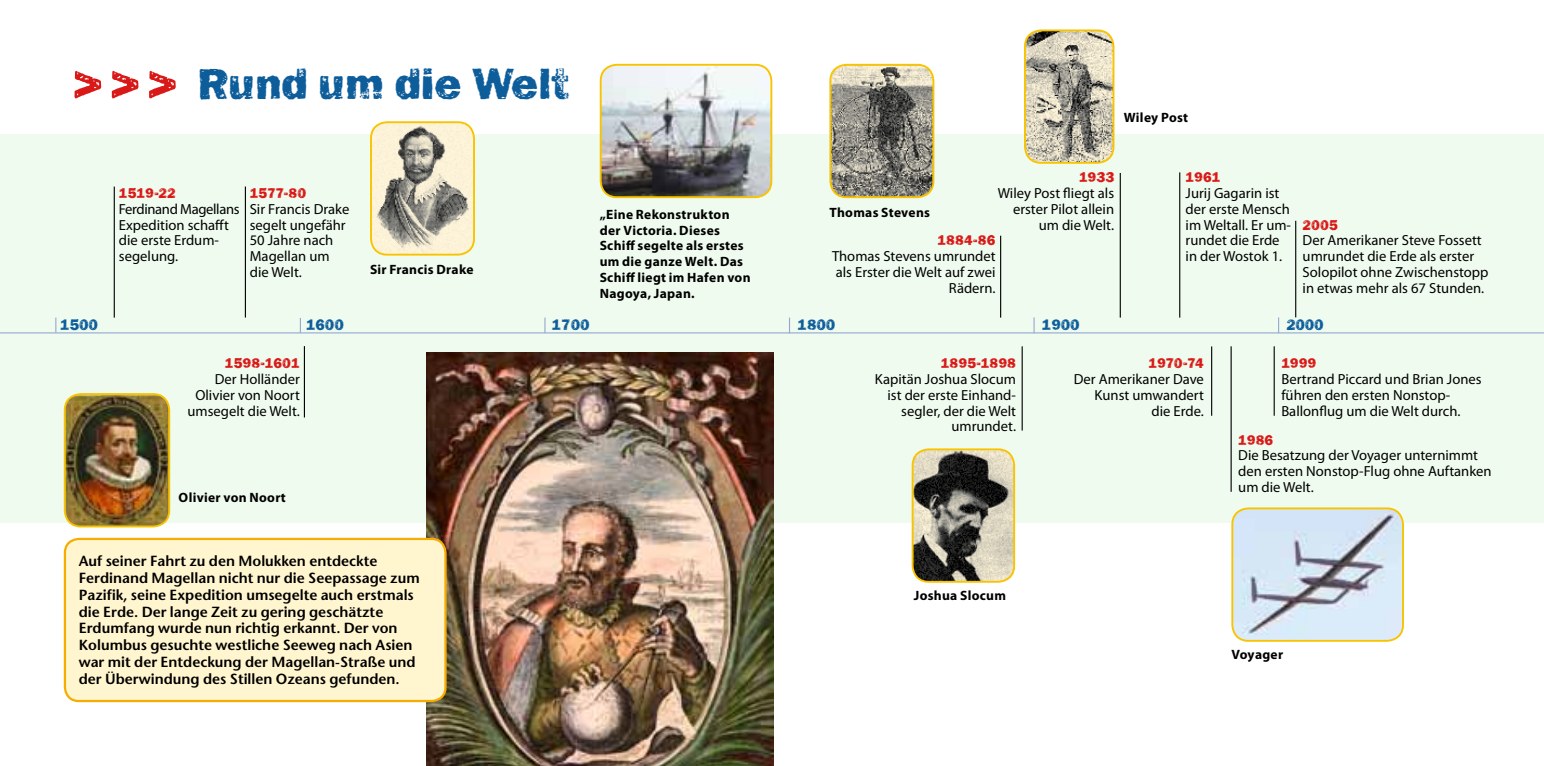
<style>
.page{position:relative;width:1544px;height:766px;background:#fff}
.page>*{position:absolute;margin:0;border:0;box-sizing:border-box;transform-origin:0 0}
.t1{font:54px "Frankie";color:#d91918}
.t2{font:45px "Frankie";color:#0d5d9b}
.t3{font:15.75px "Frankie";color:#0d5d9b}
.t4{font:14.62px/15.8px "Myriad Pro";color:#000}
.t5{font:600 14.62px/16.9px "Stone Sans Std";color:#000}
.t6{font:14.62px "Frankie";letter-spacing:.005em;color:#d91918}
.t7{font:700 13.5px/15.8px "Myriad Pro";letter-spacing:.02em;color:#000}
</style>
<div class="page">
<div style="left:0;top:134px;width:1543px;height:389px;background:#effbee"></div>
<hr style="left:0;top:332px;width:1543px;height:1px;background:#96a8d1">
<svg style="left:55px;top:317px;width:1px;height:15px"></svg>
<svg style="left:300px;top:318px;width:1px;height:14px"></svg>
<svg style="left:544px;top:317px;width:1px;height:16px"></svg>
<svg style="left:789px;top:317px;width:1px;height:15px"></svg>
<svg style="left:1033px;top:317px;width:1px;height:16px"></svg>
<svg style="left:1278px;top:317px;width:1px;height:15px"></svg>
<hr style="left:114px;top:186px;width:1px;height:131px;background:#000">
<hr style="left:245px;top:186px;width:1px;height:131px;background:#000">
<hr style="left:304px;top:346px;width:1px;height:71px;background:#000">
<hr style="left:1000px;top:236px;width:1px;height:81px;background:#000">
<hr style="left:1021px;top:346px;width:1px;height:84px;background:#000">
<hr style="left:1119px;top:173px;width:1px;height:144px;background:#000">
<hr style="left:1179px;top:172px;width:1px;height:145px;background:#000">
<hr style="left:1211px;top:346px;width:1px;height:69px;background:#000">
<hr style="left:1230px;top:346px;width:1px;height:145px;background:#000">
<hr style="left:1273px;top:346px;width:1px;height:69px;background:#000">
<hr style="left:1295px;top:221px;width:1px;height:96px;background:#000">
<img style="left:426px;top:352px;width:347px;height:413px">
<img style="left:601px;top:65px;width:170px;height:132px">
<div style="left:600px;top:64px;width:172px;height:134px;border:2px solid #f8c400;border-radius:16px"></div>
<img style="left:65px;top:394px;width:104px;height:132px">
<div style="left:64px;top:393px;width:106px;height:134px;border:2px solid #f8c400;border-radius:16px"></div>
<img style="left:371px;top:124px;width:103px;height:130px">
<div style="left:370px;top:121px;width:105px;height:134px;border:2px solid #f8c400;border-radius:16px"></div>
<div style="left:65px;top:538px;width:380px;height:162px;background:#fff5cf;border-radius:14px"></div>
<div style="left:64px;top:537px;width:382px;height:165px;border:2px solid #f7ad00;border-radius:14px"></div>
<img style="left:1027px;top:32px;width:86px;height:129px">
<div style="left:1024px;top:29px;width:90px;height:135px;border:2px solid #f8c400;border-radius:16px"></div>
<img style="left:914px;top:451px;width:100px;height:130px">
<div style="left:911px;top:448px;width:104px;height:134px;border:2px solid #f8c400;border-radius:16px"></div>
<img style="left:1234px;top:508px;width:169px;height:132px">
<div style="left:1231px;top:507px;width:172px;height:134px;border:2px solid #f8c400;border-radius:16px"></div>
<img style="left:832px;top:65px;width:101px;height:132px">
<div style="left:829px;top:64px;width:105px;height:134px;border:2px solid #f8c400;border-radius:16px"></div>
<h1 class="t1" style="left:72px;top:49px;width:108px">&gt;&gt;&gt;</h1>
<h2 class="t2" style="left:198px;top:57px;width:373px">Rund um die Welt</h2>
<p class="t6" style="left:119px;top:184px;width:58px">1519-22</p>
<p class="t4" style="left:119px;top:201px;width:122px">Ferdinand Magellans<br>Expedition schafft die erste Erdum&shy;segelung.</p>
<p class="t6" style="left:250px;top:184px;width:58px">1577-80</p>
<p class="t4" style="left:250px;top:201px;width:101px">Sir Francis Drake segelt ungefähr<br>50 Jahre nach<br>Magellan um die Welt.</p>
<p class="t7" style="left:370px;top:261px;width:105px">Sir Francis Drake</p>
<p class="t7" style="left:600px;top:206px;width:152px">„Eine Rekonstrukton der Victoria. Dieses<br>Schiff segelte als erstes um die ganze Welt. Das<br>Schiff liegt im Hafen von<br>Nagoya, Japan.</p>
<p class="t7" style="left:1123px;top:109px;width:66px">Wiley Post</p>
<p class="t7" style="left:829px;top:204px;width:102px">Thomas Stevens</p>
<p class="t6" style="left:1079px;top:169px;width:37px">1933</p>
<p class="t4" style="left:997px;top:185px;width:118px;text-align:right">Wiley Post fliegt als erster Pilot allein um die Welt.</p>
<p class="t6" style="left:937px;top:232px;width:60px">1884-86</p>
<p class="t4" style="left:832px;top:248px;width:165px;text-align:right">Thomas Stevens umrundet als Erster die Welt auf zwei<br>Rädern.</p>
<p class="t6" style="left:1185px;top:168px;width:37px">1961</p>
<p class="t4" style="left:1185px;top:185px;width:107px">Jurij Gagarin ist der erste Mensch im Weltall. Er um&shy;rundet die Erde in der Wostok 1.</p>
<p class="t6" style="left:1302px;top:216px;width:37px">2005</p>
<p class="t4" style="left:1302px;top:232px;width:187px">Der Amerikaner Steve Fossett umrundet die Erde als erster<br>Solopilot ohne Zwischenstopp in etwas mehr als 67 Stunden.</p>
<p class="t3" style="left:60px;top:315px;width:39px">1500</p>
<p class="t3" style="left:306px;top:315px;width:39px">1600</p>
<p class="t3" style="left:552px;top:315px;width:39px">1700</p>
<p class="t3" style="left:797px;top:315px;width:39px">1800</p>
<p class="t3" style="left:1042px;top:315px;width:39px">1900</p>
<p class="t3" style="left:1286px;top:315px;width:39px">2000</p>
<p class="t6" style="left:225px;top:354px;width:76px">1598-1601</p>
<p class="t4" style="left:187px;top:371px;width:114px;text-align:right">Der Holländer<br>Olivier von Noort umsegelt die Welt.</p>
<p class="t7" style="left:179px;top:488px;width:109px">Olivier von Noort</p>
<p class="t5" style="left:79px;top:552px;width:342px">Auf seiner Fahrt zu den Molukken entdeckte Ferdinand Magellan nicht nur die Seepassage zum Pazifik, seine Expedition umsegelte auch erstmals die Erde. Der lange Zeit zu gering geschätzte Erdumfang wurde nun richtig erkannt. Der von Kolumbus gesuchte westliche Seeweg nach Asien war mit der Entdeckung der Magellan-Straße und der Überwindung des Stillen Ozeans gefunden.</p>
<p class="t6" style="left:941px;top:354px;width:77px">1895-1898</p>
<p class="t4" style="left:875px;top:371px;width:143px;text-align:right">Kapitän Joshua Slocum ist der erste Einhand&shy;segler, der die Welt umrundet.</p>
<p class="t7" style="left:914px;top:586px;width:94px">Joshua Slocum</p>
<p class="t6" style="left:1148px;top:354px;width:57px">1970-74</p>
<p class="t4" style="left:1073px;top:371px;width:132px;text-align:right">Der Amerikaner Dave<br>Kunst umwandert die Erde.</p>
<p class="t6" style="left:1281px;top:354px;width:36px">1999</p>
<p class="t4" style="left:1281px;top:371px;width:202px">Bertrand Piccard und Brian Jones führen den ersten Nonstop-<br>Ballonflug um die Welt durch.</p>
<p class="t6" style="left:1238px;top:431px;width:37px">1986</p>
<p class="t4" style="left:1238px;top:447px;width:255px">Die Besatzung der Voyager unternimmt den ersten Nonstop-Flug ohne Auftanken um die Welt.</p>
<p class="t7" style="left:1231px;top:646px;width:53px">Voyager</p>
</div>
